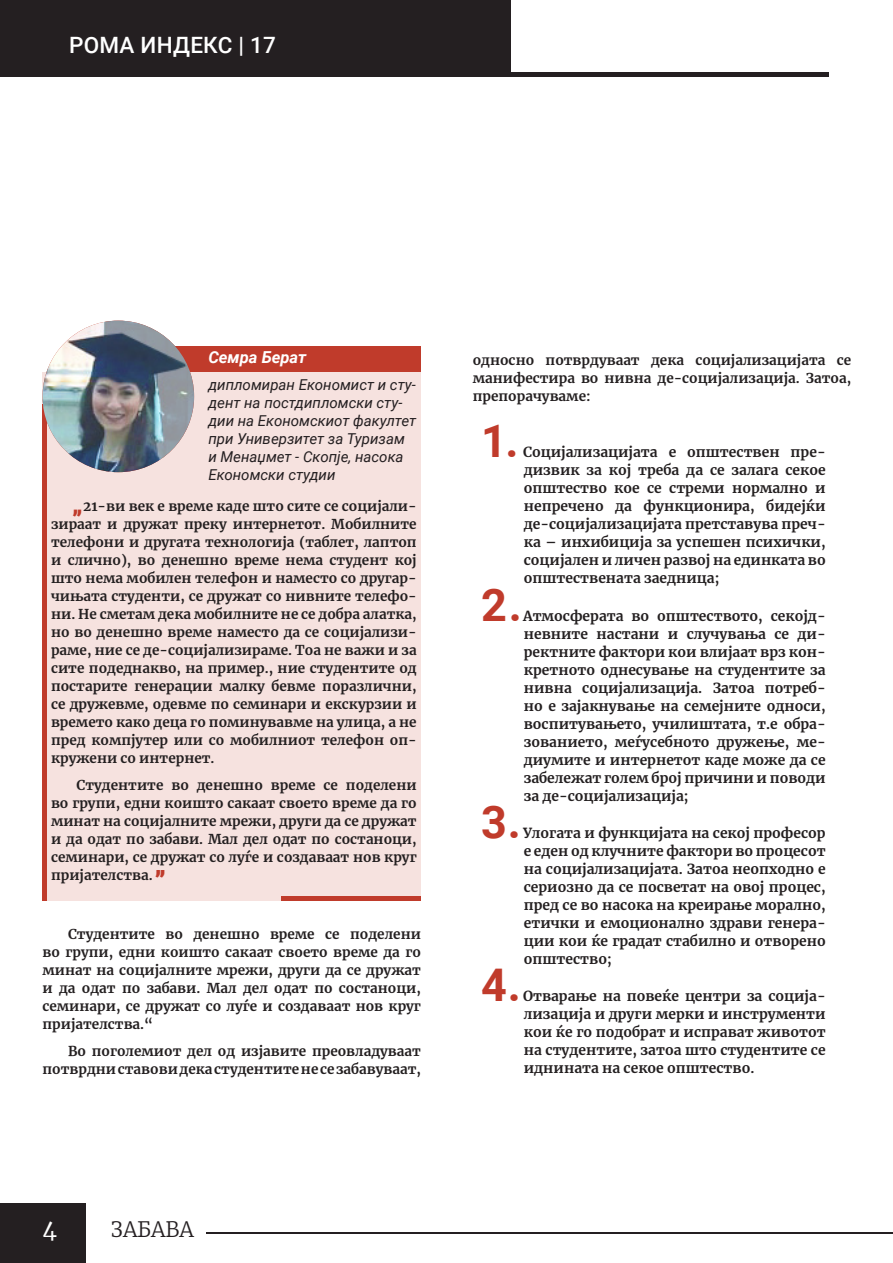
<style>
.page{position:relative;width:893px;height:1263px;background:#fff}
.page>*{position:absolute;margin:0;border:0;box-sizing:border-box;transform-origin:0 0}
.t1{font:700 45px "Roboto";color:#c03b2b}
.t2{font:900 24px "Roboto Slab";color:#c03b2b}
.t3{font:500 22.5px "Roboto";letter-spacing:.01em;color:#fff}
.t4{font:22.5px "Merriweather";color:#fff}
.t5{font:300 21px "Merriweather";color:#241f21}
.naslov-avtor{font:italic 700 16.5px "Roboto";color:#fff}
.naslov-avtor-2{font:italic 15px/18px "Roboto";color:#241f21}
.t6{font:700 13.8px/18px "Merriweather";color:#231f20;text-align:justify}
.t7{font:700 13.5px/18px "Merriweather";color:#231f20;text-align:justify}
</style>
<div class="page">
<div style="left:510px;top:72px;width:319px;height:5px;background:#241f21"></div>
<div style="left:0;top:0;width:510px;height:77px;background:#241f21"></div>
<div style="left:0;top:1203px;width:85px;height:60px;background:#241f21"></div>
<hr style="left:113px;top:1232px;width:780px;height:2px;background:#241f21">
<div style="left:43px;top:372px;width:378px;height:528px;background:#f6e2df"></div>
<hr style="left:43px;top:404px;width:4px;height:496px;background:#c03b2b">
<hr style="left:281px;top:896px;width:140px;height:4px;background:#c03b2b">
<div style="left:145px;top:346px;width:276px;height:26px;background:#c03b2b"></div>
<div style="left:43px;top:321px;width:151px;height:151px;background:#fff;opacity:.15"></div>
<div style="left:111px;top:1216px;width:95px;height:32px;background:#fff"></div>
<h3 class="t3" style="left:69px;top:29px;width:208px">РОМА ИНДЕКС | 17</h3>
<p class="naslov-avtor" style="left:208px;top:346px;width:100px">Семра Берат</p>
<p class="naslov-avtor-2" style="left:208px;top:375px;width:209px">дипломиран Економист и сту&shy;дент на постдипломски сту&shy;дии на Економскиот факултет при Универзитет за Туризам и Менаџмет - Скопје, насока<br>Економски студии</p>
<p class="t7" style="left:51px;top:497px;width:367px;text-indent:32px">21-ви век е време каде што сите се социјали&shy;зираат и дружат преку интернетот. Мобилните телефони и другата технологија (таблет, лаптоп и слично), во денешно време нема студент кој што нема мобилен телефон и наместо со другар&shy;чињата студенти, се дружат со нивните телефо&shy;ни. Не сметам дека мобилните не се добра алатка, но во денешно време наместо да се социјализи&shy;раме, ние се де-социјализираме. Тоа не важи и за сите подеднакво, на пример., ние студентите од постарите генерации малку бевме поразлични, се дружевме, одевме по семинари и екскурзии и времето како деца го поминувавме на улица, а не пред компјутер или со мобилниот телефон оп&shy;кружени со интернет.</p>
<p class="t7" style="left:51px;top:775px;width:367px;text-indent:26px">Студентите во денешно време се поделени во групи, едни коишто сакаат своето време да го минат на социјалните мрежи, други да се дружат и да одат по забави. Мал дел одат по состаноци, семинари, се дружат со луѓе и создаваат нов круг пријателства.</p>
<p class="t2" style="left:83px;top:523px;width:12px;rotate:-180deg">“</p>
<p class="t2" style="left:155px;top:847px;width:12px">„</p>
<p class="t7" style="left:43px;top:925px;width:380px;text-indent:26px">Студентите во денешно време се поделени во групи, едни коишто сакаат своето време да го минат на социјалните мрежи, други да се дружат и да одат по забави. Мал дел одат по состаноци, семинари, се дружат со луѓе и создаваат нов круг пријателства.“</p>
<p class="t7" style="left:43px;top:1041px;width:380px;text-align:right">Во поголемиот дел од изјавите преовладуваат потврдни ставови дека студентите не се забавуваат,</p>
<p class="t7" style="left:473px;top:351px;width:380px">односно потврдуваат дека социјализацијата се манифестира во нивна де-социјализација. Затоа, препорачуваме:</p>
<p class="t1" style="left:481px;top:410px;width:39px">1.</p>
<p class="t6" style="left:523px;top:443px;width:304px">Социјализацијата е општествен пре&shy;дизвик за кој треба да се залага секое општество кое се стреми нормално и непречено да функционира, бидејќи де-социјализацијата претставува преч&shy;ка – инхибиција за успешен психички, социјален и личен развој на единката во општествената заедница;</p>
<p class="t1" style="left:481px;top:573px;width:42px">2.</p>
<p class="t6" style="left:523px;top:606px;width:304px">Атмосферата во општеството, секојд&shy;невните настани и случувања се ди&shy;ректните фактори кои влијаат врз кон&shy;кретното однесување на студентите за нивна социјализација. Затоа потреб&shy;но е зајакнување на семејните односи, воспитувањето, училиштата, т.е обра&shy;зованието, меѓусебното дружење, ме&shy;диумите и интернетот каде може да се забележат голем број причини и поводи за де-социјализација;</p>
<p class="t1" style="left:481px;top:790px;width:41px">3.</p>
<p class="t6" style="left:523px;top:823px;width:304px">Улогата и функцијата на секој професор е еден од клучните фактори во процесот на социјализацијата. Затоа неопходно е сериозно да се посветат на овој процес, пред се во насока на креирање морално, етички и емоционално здрави генера&shy;ции кои ќе градат стабилно и отворено општество;</p>
<p class="t1" style="left:481px;top:953px;width:41px">4.</p>
<p class="t6" style="left:523px;top:986px;width:304px">Отварање на повеќе центри за соција&shy;лизација и други мерки и инструменти кои ќе го подобрат и исправат животот на студентите, затоа што студентите се иднината на секое општество.</p>
<h3 class="t4" style="left:43px;top:1214px;width:16px">4</h3>
<h3 class="t5" style="left:111px;top:1215px;width:85px">ЗАБАВА</h3>
</div>
